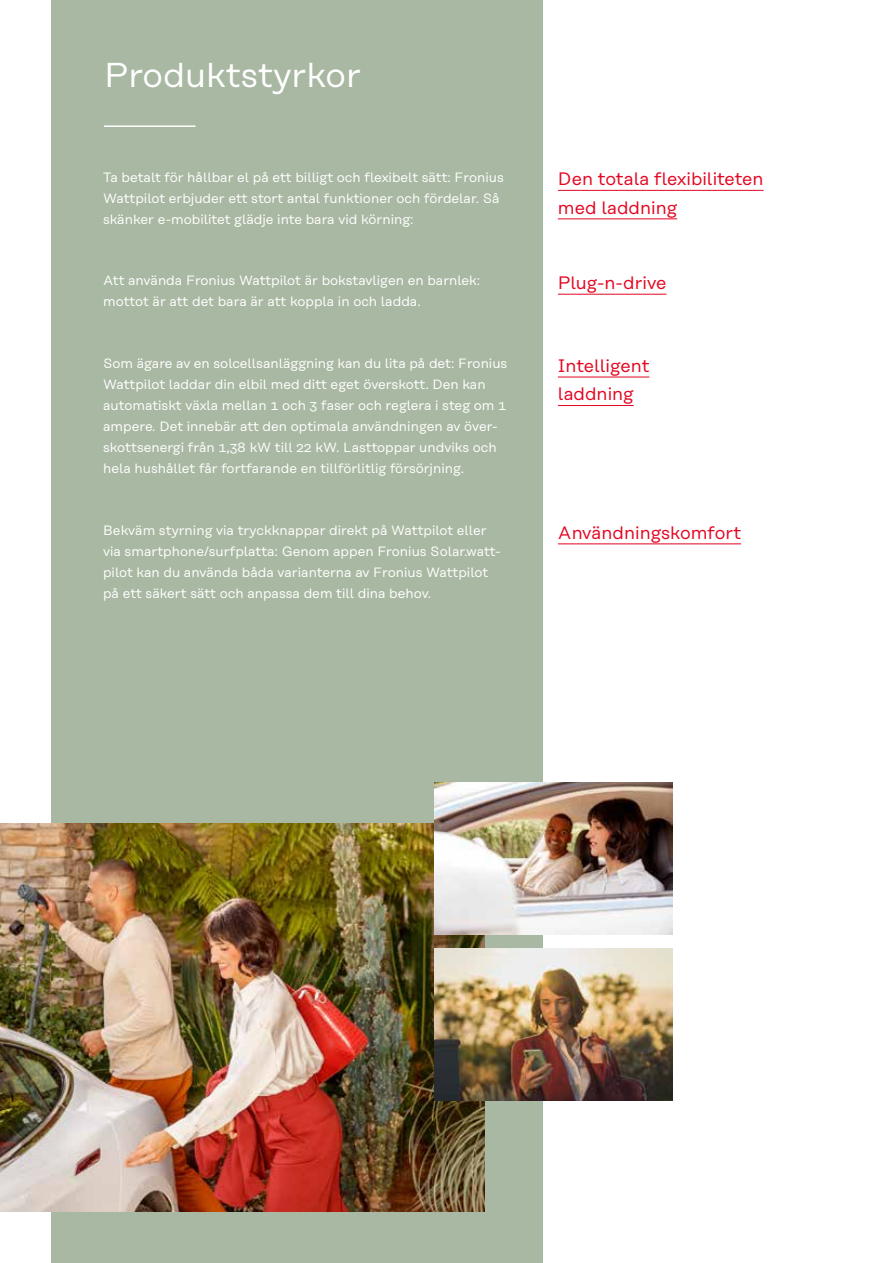
<style>
.page{position:relative;width:881px;height:1263px;background:#fff}
.page>*{position:absolute;margin:0;border:0;box-sizing:border-box;transform-origin:0 0}
.t1{font:34.5px "Rational Text";color:#fff}
.t2{font:18px/28.5px "Rational Text";color:#e40521}
.t3{font:13.5px/21px "Rational Text";color:#fff}
</style>
<div class="page">
<div style="left:51px;top:0;width:492px;height:1263px;background:#a9b8a2"></div>
<hr style="left:104px;top:125px;width:91px;height:2px;background:#fff">
<hr style="left:557px;top:190px;width:206px;height:1px;background:#e40521">
<hr style="left:557px;top:218px;width:120px;height:1px;background:#e40521">
<hr style="left:557px;top:294px;width:109px;height:1px;background:#e40521">
<hr style="left:557px;top:377px;width:92px;height:1px;background:#e40521">
<hr style="left:557px;top:405px;width:76px;height:1px;background:#e40521">
<hr style="left:557px;top:543px;width:183px;height:1px;background:#e40521">
<img style="left:0;top:823px;width:484px;height:389px">
<img style="left:434px;top:782px;width:238px;height:152px">
<img style="left:434px;top:949px;width:238px;height:152px">
<h1 class="t1" style="left:104px;top:55px;width:258px">Produktstyrkor</h1>
<p class="t3" style="left:103px;top:166px;width:402px">Ta betalt för hållbar el på ett billigt och flexibelt sätt: Fronius<br>Wattpilot erbjuder ett stort antal funktioner och fördelar. Så skänker e-mobilitet glädje inte bara vid körning:</p>
<h2 class="t2" style="left:557px;top:165px;width:207px">Den totala flexibiliteten med laddning</h2>
<p class="t3" style="left:103px;top:270px;width:378px">Att använda Fronius Wattpilot är bokstavligen en barnlek:</p>
<h2 class="t2" style="left:557px;top:268px;width:110px">Plug-n-drive</h2>
<p class="t3" style="left:103px;top:291px;width:319px">mottot är att det bara är att koppla in och ladda.</p>
<p class="t3" style="left:103px;top:353px;width:405px">Som ägare av en solcellsanläggning kan du lita på det: Fronius Wattpilot laddar din elbil med ditt eget överskott. Den kan automatiskt växla mellan 1 och 3 faser och reglera i steg om 1 ampere. Det innebär att den optimala användningen av över&shy;skottsenergi från 1,38 kW till 22 kW. Lasttoppar undviks och hela hushållet får fortfarande en tillförlitlig försörjning.</p>
<h2 class="t2" style="left:557px;top:351px;width:93px">Intelligent laddning</h2>
<p class="t3" style="left:103px;top:520px;width:399px">Bekväm styrning via tryckknappar direkt på Wattpilot eller via smartphone/surfplatta: Genom appen Fronius Solar.watt&shy;pilot kan du använda båda varianterna av Fronius Wattpilot på ett säkert sätt och anpassa dem till dina behov.</p>
<h2 class="t2" style="left:557px;top:518px;width:185px">Användningskomfort</h2>
</div>
